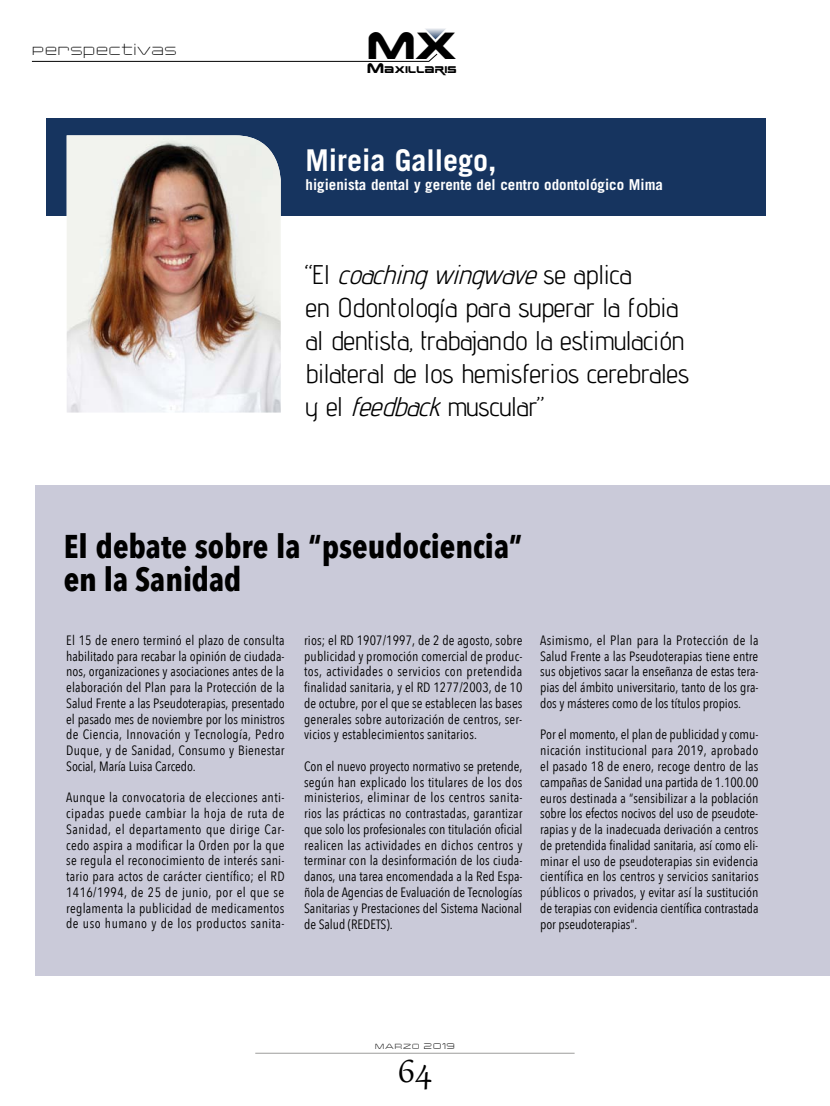
<style>
.page{position:relative;width:830px;height:1106px;background:#fff}
.page>*{position:absolute;margin:0;border:0;box-sizing:border-box;transform-origin:0 0}
.t1{font:42.6px "Gabriola";color:#000}
.t2{font:37.5px "Earth Normal";color:#000}
.t3{font:700 32.85px/32.8px "Avenir Next Condensed";color:#000}
.t4{font:700 30px "Trade Gothic";color:#fff}
.t5{font:27px/33px "Advent Pro";letter-spacing:-.015em;color:#000}
.t6{font:700 15px "Trade Gothic";color:#fff}
.t7{font:300 15px "Changeling";letter-spacing:.025em;color:#000}
.t8{font:13.5px/15.8px "Avenir Next Condensed";color:#000;text-align:justify}
.t9{font:9.6px "Earth Normal";letter-spacing:.035em;color:#000;scale:.95 1}
.t10{font:300 9.45px "Changeling";letter-spacing:.07em;color:#000}
.s1{font-size:13.8px}
.s2{font-style:italic}
.s3{font-size:10.5px}
</style>
<div class="page">
<hr style="left:255px;top:1053px;width:319px;height:1px;background:#9d9d9c">
<svg style="left:31px;top:53px;width:406px;height:9px"></svg>
<svg style="left:425px;top:28px;width:21px;height:11px"></svg>
<div style="left:36px;top:485px;width:793px;height:491px;background:#cacad9"></div>
<div style="left:47px;top:118px;width:718px;height:97px;background:#16345f"></div>
<img style="left:67px;top:135px;width:213px;height:277px">
<p class="t7" style="left:32px;top:43px;width:146px">Perspectivas</p>
<h2 class="t2" style="left:367px;top:19px;width:91px">MX</h2>
<p class="t9" style="left:367px;top:63px;width:96px"><span class="s1">M</span>AXILLARIS</p>
<h3 class="t4" style="left:305px;top:142px;width:192px">Mireia Gallego,</h3>
<p class="t6" style="left:305px;top:175px;width:359px">higienista dental y gerente del centro odontológico Mima</p>
<h3 class="t5" style="left:305px;top:257px;width:385px">“ E l <span class="s2">coachingwingwave</span>s e a p l i c a<br>en Odontología para superar la fobia al dentista, trabajando la estimulación bilateral de los hemisferios cerebrales y el <span class="s2">feedback</span>muscular”</h3>
<h3 class="t3" style="left:64px;top:529px;width:460px">El debate sobre la “pseudociencia” en la Sanidad</h3>
<p class="t8" style="left:66px;top:631px;width:220px">El 15 de enero terminó el plazo de consulta habilitado para recabar la opinión de ciudada&shy;nos, organizaciones y asociaciones antes de la elaboración del Plan para la Protección de la Salud Frente a las Pseudoterapias, presentado el pasado mes de noviembre por los ministros de Ciencia, Innovación y Tecnología, Pedro Duque, y de Sanidad, Consumo y Bienestar Social, María Luisa Carcedo.</p>
<p class="t8" style="left:66px;top:789px;width:220px">Aunque la convocatoria de elecciones anti&shy;cipadas puede cambiar la hoja de ruta de Sanidad, el departamento que dirige Car&shy;cedo aspira a modificar la Orden por la que se regula el reconocimiento de interés sani&shy;tario para actos de carácter científico; el RD 1416/1994, de 25 de junio, por el que se reglamenta la publicidad de medicamentos de uso humano y de los productos sanita-</p>
<p class="t8" style="left:304px;top:631px;width:220px">rios; el RD 1907/1997, de 2 de agosto, sobre publicidad y promoción comercial de produc&shy;tos, actividades o servicios con pretendida finalidad sanitaria, y el RD 1277/2003, de 10 de octubre, por el que se establecen las bases generales sobre autorización de centros, ser&shy;vicios y establecimientos sanitarios.</p>
<p class="t8" style="left:304px;top:757px;width:220px">Con el nuevo proyecto normativo se pretende, según han explicado los titulares de los dos ministerios, eliminar de los centros sanita&shy;rios las prácticas no contrastadas, garantizar que solo los profesionales con titulación oficial realicen las actividades en dichos centros y terminar con la desinformación de los ciuda&shy;danos, una tarea encomendada a la Red Espa&shy;ñola de Agencias de Evaluación de Tecnologías Sanitarias y Prestaciones del Sistema Nacional de Salud (REDETS).</p>
<p class="t8" style="left:540px;top:631px;width:220px">Asimismo, el Plan para la Protección de la Salud Frente a las Pseudoterapias tiene entre sus objetivos sacar la enseñanza de estas tera&shy;pias del ámbito universitario, tanto de los gra&shy;dos y másteres como de los títulos propios.</p>
<p class="t8" style="left:540px;top:726px;width:220px">Por el momento, el plan de publicidad y comu&shy;nicación institucional para 2019, aprobado el pasado 18 de enero, recoge dentro de las campañas de Sanidad una partida de 1.100.00 euros destinada a “sensibilizar a la población sobre los efectos nocivos del uso de pseudote&shy;rapias y de la inadecuada derivación a centros de pretendida finalidad sanitaria, así como eli&shy;minar el uso de pseudoterapias sin evidencia científica en los centros y servicios sanitarios públicos o privados, y evitar así la sustitución de terapias con evidencia científica contrastada por pseudoterapias”.</p>
<p class="t10" style="left:374px;top:1040px;width:82px">marzo <span class="s3">2019</span></p>
<h1 class="t1" style="left:398px;top:1042px;width:35px">64</h1>
</div>
